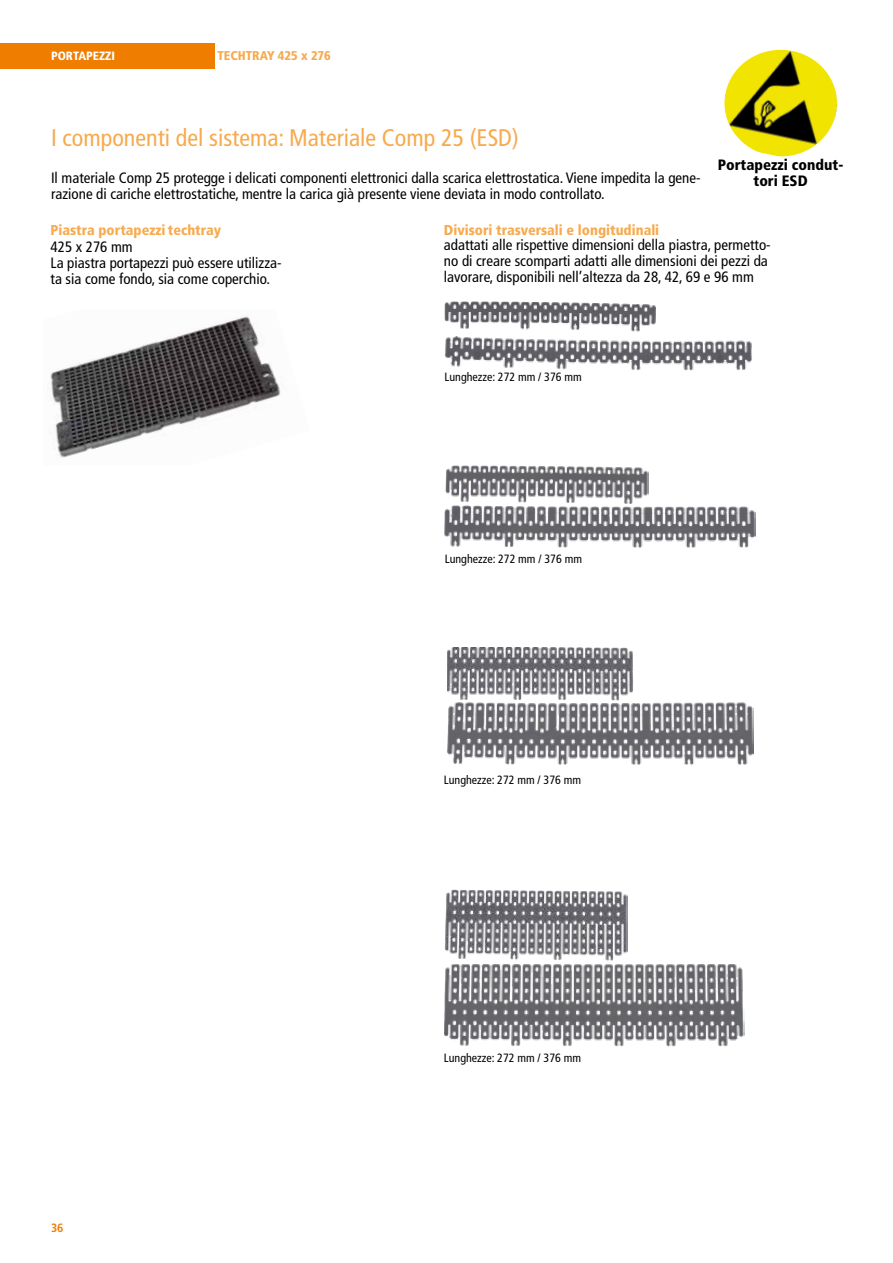
<style>
.page{position:relative;width:893px;height:1263px;background:#fff}
.page>*{position:absolute;margin:0;border:0;box-sizing:border-box;transform-origin:0 0}
.t1{font:condensed 24px "Frutiger LT Pro";color:#f7aa4e}
.t2{font:condensed 15px/15.8px "Frutiger LT Pro";color:#000}
.t3{font:condensed 15px/15.8px "Frutiger LT Std";color:#000}
.t4{font:900 condensed 15px "Frutiger LT Pro";color:#000}
.t5{font:900 condensed 14.25px "Frutiger LT Std";color:#f7aa4e}
.t6{font:900 condensed 14.25px "Frutiger LT Pro";color:#f7aa4e}
.t7{font:900 condensed 12.75px "Frutiger LT Pro";color:#f7aa4e}
.t8{font:condensed 12px "Frutiger LT Pro";color:#000}
.t9{font:900 condensed 12px "Frutiger LT Pro";color:#fff}
.t10{font:700 condensed 12px "Frutiger LT Pro";color:#ef7d00}
</style>
<div class="page">
<div style="left:0;top:43px;width:214px;height:25px;background:#ef7d00"></div>
<img style="left:50px;top:316px;width:231px;height:142px">
<img style="left:726px;top:51px;width:109px;height:104px">
<div style="left:723px;top:48px;width:115px;height:110px;border:2px solid #fff;border-radius:50%"></div>
<img style="left:445px;top:336px;width:307px;height:34px">
<img style="left:445px;top:301px;width:211px;height:31px">
<img style="left:445px;top:465px;width:203px;height:39px">
<img style="left:445px;top:506px;width:310px;height:42px">
<img style="left:448px;top:700px;width:305px;height:65px">
<img style="left:448px;top:648px;width:185px;height:52px">
<img style="left:445px;top:964px;width:300px;height:83px">
<img style="left:445px;top:889px;width:183px;height:72px">
<p class="t9" style="left:51px;top:49px;width:66px">PORTAPEZZI</p>
<p class="t7" style="left:217px;top:48px;width:115px">TECHTRAY 425 x 276</p>
<h1 class="t1" style="left:51px;top:123px;width:469px">I componenti del sistema: Materiale Comp 25 (ESD)</h1>
<p class="t4" style="left:718px;top:156px;width:127px">Portapezzi condut-</p>
<p class="t2" style="left:51px;top:170px;width:651px">Il materiale Comp 25 protegge i delicati componenti elettronici dalla scarica elettrostatica. Viene impedita la gene-</p>
<p class="t4" style="left:753px;top:172px;width:56px">tori ESD</p>
<p class="t2" style="left:51px;top:186px;width:555px">razione di cariche elettrostatiche, mentre la carica già presente viene deviata in modo controllato.</p>
<p class="t5" style="left:444px;top:221px;width:217px">Divisori trasversali e longitudinali</p>
<p class="t3" style="left:444px;top:237px;width:328px">adattati alle rispettive dimensioni della piastra, permetto&shy;no di creare scomparti adatti alle dimensioni dei pezzi da lavorare, disponibili nell’altezza da 28, 42, 69 e 96 mm</p>
<p class="t6" style="left:51px;top:221px;width:172px">Piastra portapezzi techtray</p>
<p class="t2" style="left:51px;top:239px;width:232px">425 x 276 mm<br>La piastra portapezzi può essere utilizza&shy;ta sia come fondo, sia come coperchio.</p>
<p class="t8" style="left:445px;top:370px;width:139px">Lunghezze: 272 mm / 376 mm</p>
<p class="t8" style="left:445px;top:552px;width:139px">Lunghezze: 272 mm / 376 mm</p>
<p class="t8" style="left:444px;top:773px;width:139px">Lunghezze: 272 mm / 376 mm</p>
<p class="t10" style="left:51px;top:1220px;width:14px">36</p>
<p class="t8" style="left:444px;top:1051px;width:139px">Lunghezze: 272 mm / 376 mm</p>
</div>
